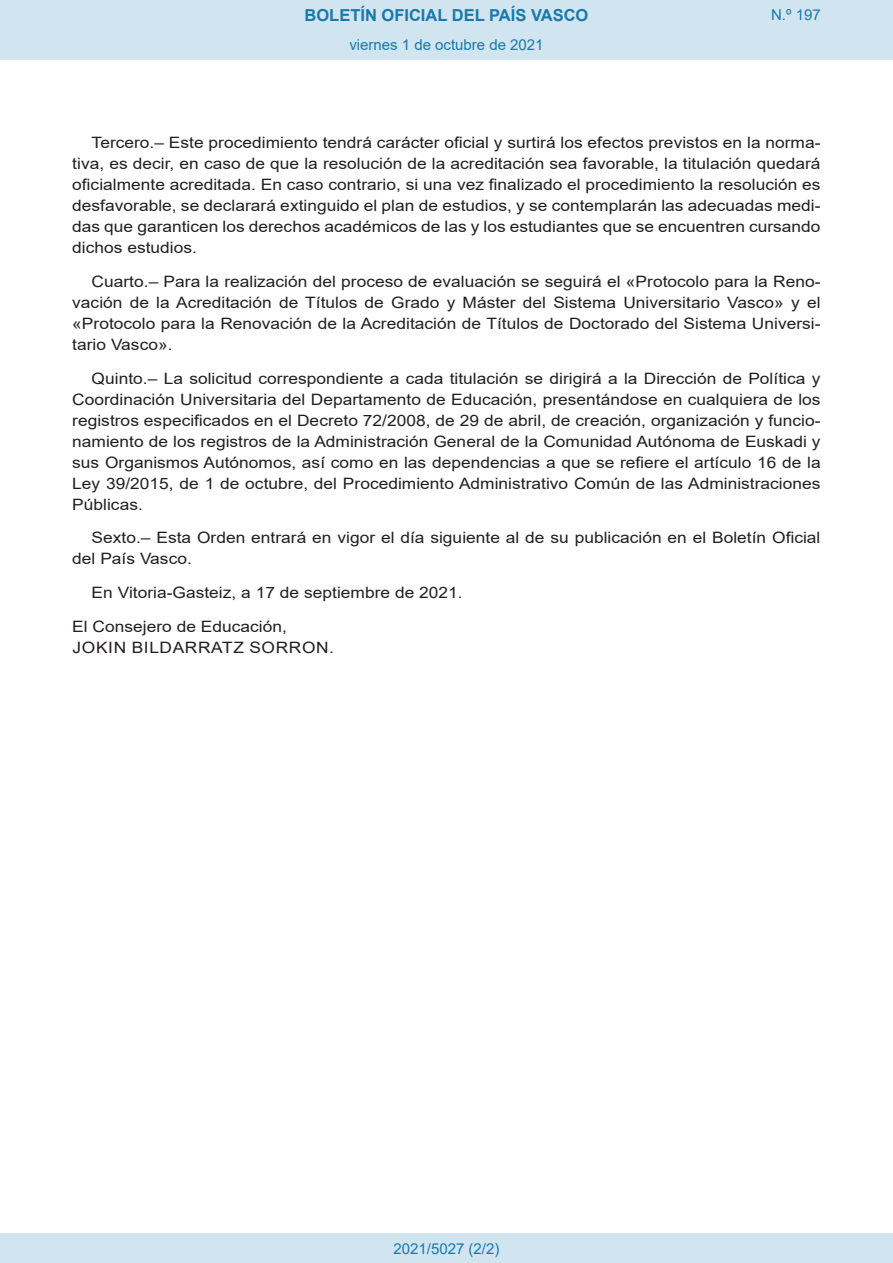
<style>
.page{position:relative;width:893px;height:1263px;background:#fff}
.page>*{position:absolute;margin:0;border:0;box-sizing:border-box;transform-origin:0 0}
.t1{font:700 16.5px "Arial";color:#1879ad}
.BOPVDetalle{font:15.6px/21px "Arial";color:#231f20;text-align:justify;scale:1.11 1}
.BOPVFirmaLugFec{font:15.6px "Arial";color:#231f20;scale:1.11 1}
.BOPVFirmaPuesto{font:15.6px "Arial";color:#231f20;scale:1.11 1}
.BOPVFirmaNombre{font:15.6px "Arial";letter-spacing:.035em;color:#231f20;scale:1.11 1}
.Paginacion_Centro{font:15px "Arial";color:#1879ad}
</style>
<div class="page">
<div style="left:0;top:0;width:893px;height:60px;background:#d0e5f0"></div>
<div style="left:0;top:1233px;width:893px;height:30px;background:#d0e5f0"></div>
<p class="t1" style="left:305px;top:3px;width:285px">BOLETÍN OFICIAL DEL PAÍS VASCO</p>
<p class="Paginacion_Centro" style="left:349px;top:35px;width:196px">viernes 1 de octubre de 2021</p>
<p class="Paginacion_Centro" style="left:771px;top:5px;width:51px">N.º 197</p>
<p class="BOPVDetalle" style="left:72px;top:132px;width:676px;text-indent:19px">Tercero.– Este procedimiento tendrá carácter oficial y surtirá los efectos previstos en la norma&shy;tiva, es decir, en caso de que la resolución de la acreditación sea favorable, la titulación quedará oficialmente acreditada. En caso contrario, si una vez finalizado el procedimiento la resolución es desfavorable, se declarará extinguido el plan de estudios, y se contemplarán las adecuadas medi&shy;das que garanticen los derechos académicos de las y los estudiantes que se encuentren cursando dichos estudios.</p>
<p class="BOPVDetalle" style="left:72px;top:271px;width:676px;text-indent:19px">Cuarto.– Para la realización del proceso de evaluación se seguirá el «Protocolo para la Reno&shy;vación de la Acreditación de Títulos de Grado y Máster del Sistema Universitario Vasco» y el «Protocolo para la Renovación de la Acreditación de Títulos de Doctorado del Sistema Universi&shy;tario Vasco».</p>
<p class="BOPVDetalle" style="left:72px;top:368px;width:676px;text-indent:19px">Quinto.– La solicitud correspondiente a cada titulación se dirigirá a la Dirección de Política y Coordinación Universitaria del Departamento de Educación, presentándose en cualquiera de los registros especificados en el Decreto 72/2008, de 29 de abril, de creación, organización y funcio&shy;namiento de los registros de la Administración General de la Comunidad Autónoma de Euskadi y sus Organismos Autónomos, así como en las dependencias a que se refiere el artículo 16 de la Ley 39/2015, de 1 de octubre, del Procedimiento Administrativo Común de las Administraciones Públicas.</p>
<p class="BOPVDetalle" style="left:72px;top:527px;width:675px;text-indent:19px">Sexto.– Esta Orden entrará en vigor el día siguiente al de su publicación en el Boletín Oficial del País Vasco.</p>
<p class="BOPVFirmaLugFec" style="left:92px;top:582px;width:336px">En Vitoria-Gasteiz, a 17 de septiembre de 2021.</p>
<p class="BOPVFirmaPuesto" style="left:72px;top:616px;width:195px">El Consejero de Educación,</p>
<p class="BOPVFirmaNombre" style="left:73px;top:637px;width:237px">JOKIN BILDARRATZ SORRON.</p>
<p class="Paginacion_Centro" style="left:393px;top:1238px;width:107px">2021/5027 (2/2)</p>
</div>
